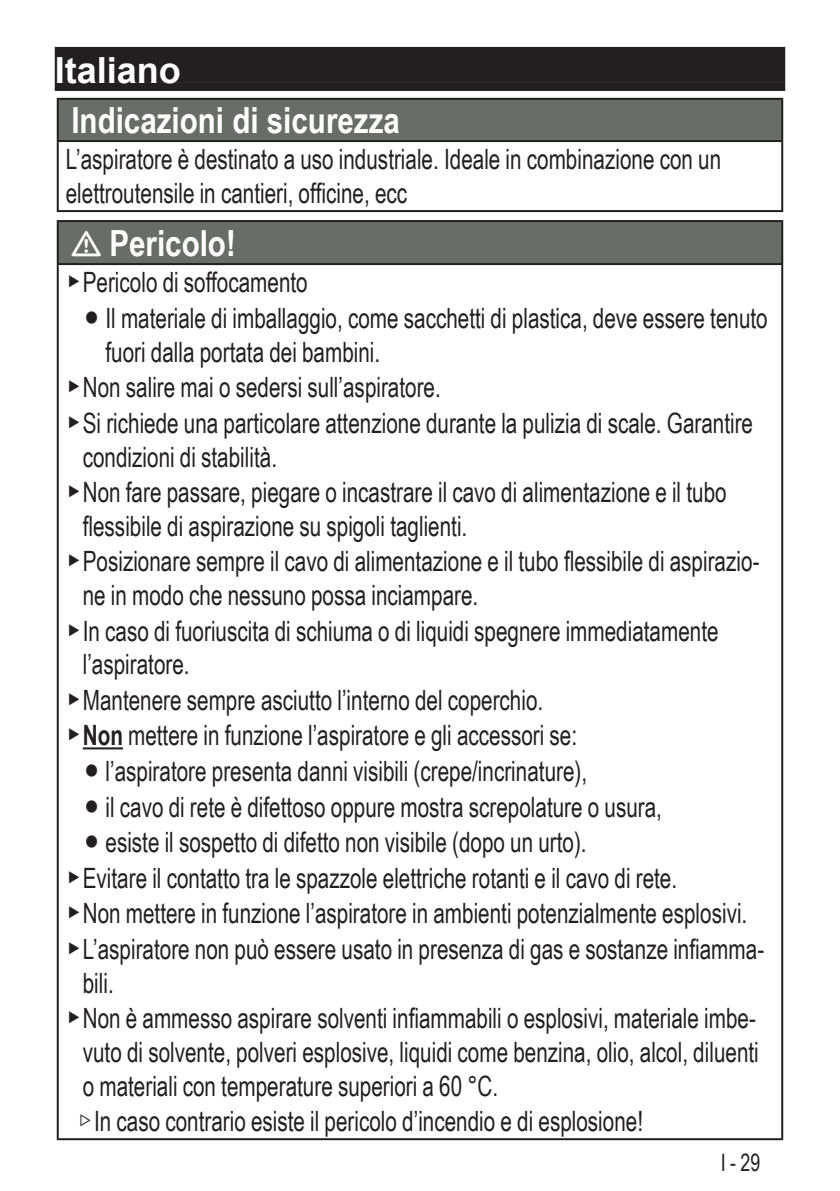
<style>
.page{position:relative;width:840px;height:1191px;background:#fff}
.page>*{position:absolute;margin:0;border:0;box-sizing:border-box;transform-origin:0 0}
.t1{font:700 36px "Arial Narrow";color:#fff}
.t2{font:700 36px "Arial";color:#fff}
.t3{font:28px/33.6px "Arial Narrow";color:#231f20;scale:.9 1}
.t4{font:24px "Arial Narrow";color:#231f20;scale:.9 1}
.s1{font-family:"Warning Pi EF";font-weight:400}
.s2{font-family:"Arial Unicode MS"}
.s3{font-weight:700}
</style>
<div class="page">
<div style="left:55px;top:47px;width:729px;height:36px;background:#231f20"></div>
<div style="left:55px;top:83px;width:729px;height:8px;background:#231f20"></div>
<div style="left:58px;top:99px;width:723px;height:42px;background:#686d67"></div>
<hr style="left:57px;top:142px;width:2px;height:68px;background:#231f20">
<hr style="left:780px;top:142px;width:2px;height:68px;background:#231f20">
<hr style="left:57px;top:210px;width:725px;height:2px;background:#231f20">
<hr style="left:57px;top:98px;width:725px;height:2px;background:#231f20">
<hr style="left:57px;top:100px;width:2px;height:40px;background:#231f20">
<hr style="left:780px;top:100px;width:2px;height:40px;background:#231f20">
<hr style="left:57px;top:140px;width:725px;height:2px;background:#231f20">
<div style="left:58px;top:221px;width:723px;height:43px;background:#686d67"></div>
<hr style="left:57px;top:265px;width:2px;height:873px;background:#231f20">
<hr style="left:780px;top:265px;width:2px;height:873px;background:#231f20">
<hr style="left:57px;top:1138px;width:725px;height:2px;background:#231f20">
<hr style="left:57px;top:220px;width:725px;height:2px;background:#231f20">
<hr style="left:57px;top:222px;width:2px;height:41px;background:#231f20">
<hr style="left:780px;top:222px;width:2px;height:41px;background:#231f20">
<hr style="left:57px;top:263px;width:725px;height:2px;background:#231f20">
<hr style="left:83px;top:747px;width:40px;height:2px;background:#231f20">
<p class="t2" style="left:55px;top:46px;width:128px">Italiano</p>
<p class="t1" style="left:71px;top:93px;width:330px">Indicazioni di sicurezza</p>
<p class="t3" style="left:66px;top:142px;width:729px">L’aspiratore è destinato a uso industriale. Ideale in combinazione con un elettroutensile in cantieri, officine, ecc</p>
<p class="t1" style="left:71px;top:216px;width:166px"><span class="s1">l</span> Pericolo!</p>
<p class="t3" style="left:66px;top:265px;width:270px"><span class="s2">▶</span>Pericolo di soffocamento</p>
<p class="t3" style="left:84px;top:300px;width:760px"><span class="s2">●</span> Il materiale di imballaggio, come sacchetti di plastica, deve essere tenuto</p>
<p class="t3" style="left:105px;top:334px;width:307px">fuori dalla portata dei bambini.</p>
<p class="t3" style="left:66px;top:369px;width:418px"><span class="s2">▶</span>Non salire mai o sedersi sull’aspiratore.</p>
<p class="t3" style="left:66px;top:405px;width:764px"><span class="s2">▶</span>Si richiede una particolare attenzione durante la pulizia di scale. Garantire</p>
<p class="t3" style="left:83px;top:439px;width:217px">condizioni di stabilità.</p>
<p class="t3" style="left:66px;top:474px;width:735px"><span class="s2">▶</span>Non fare passare, piegare o incastrare il cavo di alimentazione e il tubo</p>
<p class="t3" style="left:83px;top:508px;width:428px">flessibile di aspirazione su spigoli taglienti.</p>
<p class="t3" style="left:66px;top:543px;width:772px"><span class="s2">▶</span>Posizionare sempre il cavo di alimentazione e il tubo flessibile di aspirazio-</p>
<p class="t3" style="left:83px;top:577px;width:441px">ne in modo che nessuno possa inciampare.</p>
<p class="t3" style="left:66px;top:613px;width:726px"><span class="s2">▶</span>In caso di fuoriuscita di schiuma o di liquidi spegnere immediatamente</p>
<p class="t3" style="left:83px;top:646px;width:120px">l’aspiratore.</p>
<p class="t3" style="left:66px;top:682px;width:531px"><span class="s2">▶</span>Mantenere sempre asciutto l’interno del coperchio.</p>
<p class="t3" style="left:66px;top:717px;width:569px"><span class="s2">▶</span><span class="s3">Non</span> mettere in funzione l’aspiratore e gli accessori se:</p>
<p class="t3" style="left:84px;top:753px;width:560px"><span class="s2">●</span> l’aspiratore presenta danni visibili (crepe/incrinature),</p>
<p class="t3" style="left:84px;top:789px;width:643px"><span class="s2">●</span> il cavo di rete è difettoso oppure mostra screpolature o usura,</p>
<p class="t3" style="left:84px;top:824px;width:559px"><span class="s2">●</span> esiste il sospetto di difetto non visibile (dopo un urto).</p>
<p class="t3" style="left:66px;top:860px;width:680px"><span class="s2">▶</span>Evitare il contatto tra le spazzole elettriche rotanti e il cavo di rete.</p>
<p class="t3" style="left:66px;top:895px;width:758px"><span class="s2">▶</span>Non mettere in funzione l’aspiratore in ambienti potenzialmente esplosivi.</p>
<p class="t3" style="left:66px;top:931px;width:777px"><span class="s2">▶</span>L’aspiratore non può essere usato in presenza di gas e sostanze infiamma-</p>
<p class="t3" style="left:83px;top:965px;width:36px">bili.</p>
<p class="t3" style="left:66px;top:1000px;width:768px"><span class="s2">▶</span>Non è ammesso aspirare solventi infiammabili o esplosivi, materiale imbe-</p>
<p class="t3" style="left:83px;top:1034px;width:752px">vuto di solvente, polveri esplosive, liquidi come benzina, olio, alcol, diluenti</p>
<p class="t3" style="left:83px;top:1067px;width:462px">o materiali con temperature superiori a 60 °C.</p>
<p class="t3" style="left:77px;top:1103px;width:630px"><span class="s2">▷</span>In caso contrario esiste il pericolo d’incendio e di esplosione!</p>
<p class="t4" style="left:720px;top:1145px;width:45px">I - 29</p>
</div>
